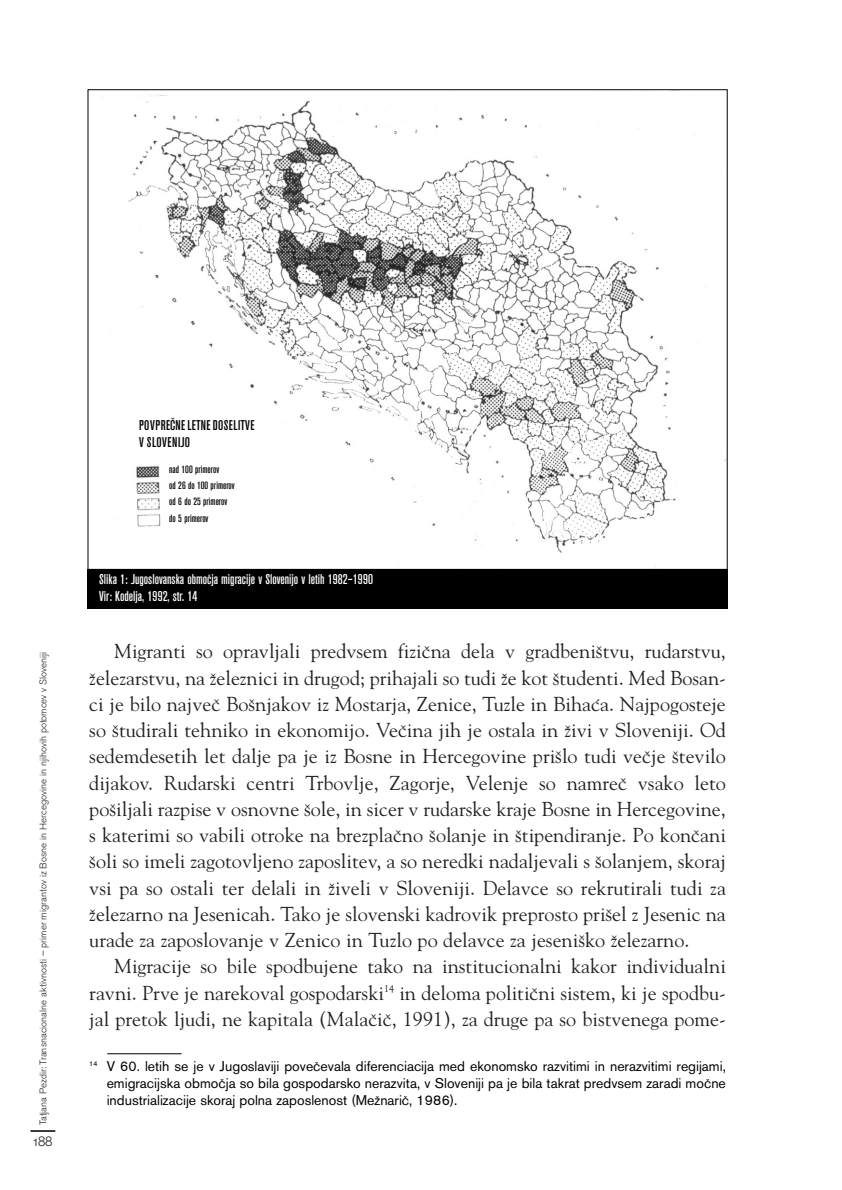
<style>
.page{position:relative;width:842px;height:1190px;background:#fff}
.page>*{position:absolute;margin:0;border:0;box-sizing:border-box;transform-origin:0 0}
.t1{font:20.12px/26.2px "Goudy M";color:#231f20;text-align:justify}
.t2{font:14px/16.8px "Akzidenz Grotesk M";color:#000;text-align:justify}
.t3{font:500 14px/16.8px "Akzidenz Grotesk Cond M";color:#fff}
.t4{font:500 14px/16.8px "Akzidenz Grotesk Cond M";letter-spacing:.03em;color:#000}
.t5{font:14px "Akzidenz Grotesk M Light Os F";color:#231f20}
.t6{font:500 10.5px/16.3px "Akzidenz Grotesk Cond M";color:#000}
.t7{font:9.62px "Akzidenz Grotesk M Light Os F";color:#231f20}
</style>
<div class="page">
<hr style="left:31px;top:1130px;width:24px;height:2px;background:#231f20">
<img style="left:128px;top:95px;width:597px;height:473px">
<div style="left:88px;top:569px;width:639px;height:40px;background:#000"></div>
<hr style="left:107px;top:1053px;width:75px;height:1px;background:#000">
<div style="left:129px;top:425px;width:162px;height:32px;background:#fff"></div>
<div style="left:164px;top:464px;width:108px;height:64px;background:#fff"></div>
<p class="t7" style="left:39px;top:1125px;width:475px;rotate:-90deg">Tatjana Pezdir: Transnacionalne aktivnosti ‡ primer migrantov iz Bosne in Hercegovine in njihovih potomcev v Sloveniji</p>
<p class="t5" style="left:34px;top:1136px;width:20px">188</p>
<p class="t4" style="left:139px;top:418px;width:117px">POVPRE»NE LETNE DOSELITVE<br>V SLOVENIJO</p>
<p class="t6" style="left:169px;top:462px;width:67px">nad 100 primerov<br>od 26 do 100 primerov od 6 do 25 primerov do 5 primerov</p>
<p class="t3" style="left:99px;top:572px;width:275px">Slika 1: Jugoslovanska obmoËja migracije v Slovenijo v letih 1982‡1990<br>Vir: Kodelja, 1992, str. 14</p>
<p class="t1" style="left:89px;top:640px;width:638px;text-indent:25px">Migranti so opravljali predvsem fiziËna dela v gradbeniπtvu, rudarstvu, æelezarstvu, na æeleznici in drugod; prihajali so tudi æe kot πtudenti. Med Bosan&shy;ci je bilo najveË Boπnjakov iz Mostarja, Zenice, Tuzle in BihaÊa. Najpogosteje so πtudirali tehniko in ekonomijo. VeËina jih je ostala in æivi v Sloveniji. Od sedemdesetih let dalje pa je iz Bosne in Hercegovine priπlo tudi veËje πtevilo dijakov. Rudarski centri Trbovlje, Zagorje, Velenje so namreË vsako leto poπiljali razpise v osnovne πole, in sicer v rudarske kraje Bosne in Hercegovine, s katerimi so vabili otroke na brezplaËno πolanje in πtipendiranje. Po konËani πoli so imeli zagotovljeno zaposlitev, a so neredki nadaljevali s πolanjem, skoraj vsi pa so ostali ter delali in æiveli v Sloveniji. Delavce so rekrutirali tudi za æelezarno na Jesenicah. Tako je slovenski kadrovik preprosto priπel z Jesenic na urade za zaposlovanje v Zenico in Tuzlo po delavce za jeseniπko æelezarno.</p>
<p class="t1" style="left:89px;top:955px;width:638px;text-indent:25px">Migracije so bile spodbujene tako na institucionalni kakor individualni ravni. Prve je narekoval gospodarski<sup>14</sup> in deloma politiËni sistem, ki je spodbu&shy;jal pretok ljudi, ne kapitala (MalaËiË, 1991), za druge pa so bistvenega pome-</p>
<p class="t2" style="left:107px;top:1060px;width:621px;text-indent:-17px"><sup>14</sup> V 60. letih se je v Jugoslaviji poveËevala diferenciacija med ekonomsko razvitimi in nerazvitimi regijami, emigracijska obmoËja so bila gospodarsko nerazvita, v Sloveniji pa je bila takrat predvsem zaradi moËne industrializacije skoraj polna zaposlenost (MeænariË, 1986).</p>
</div>
